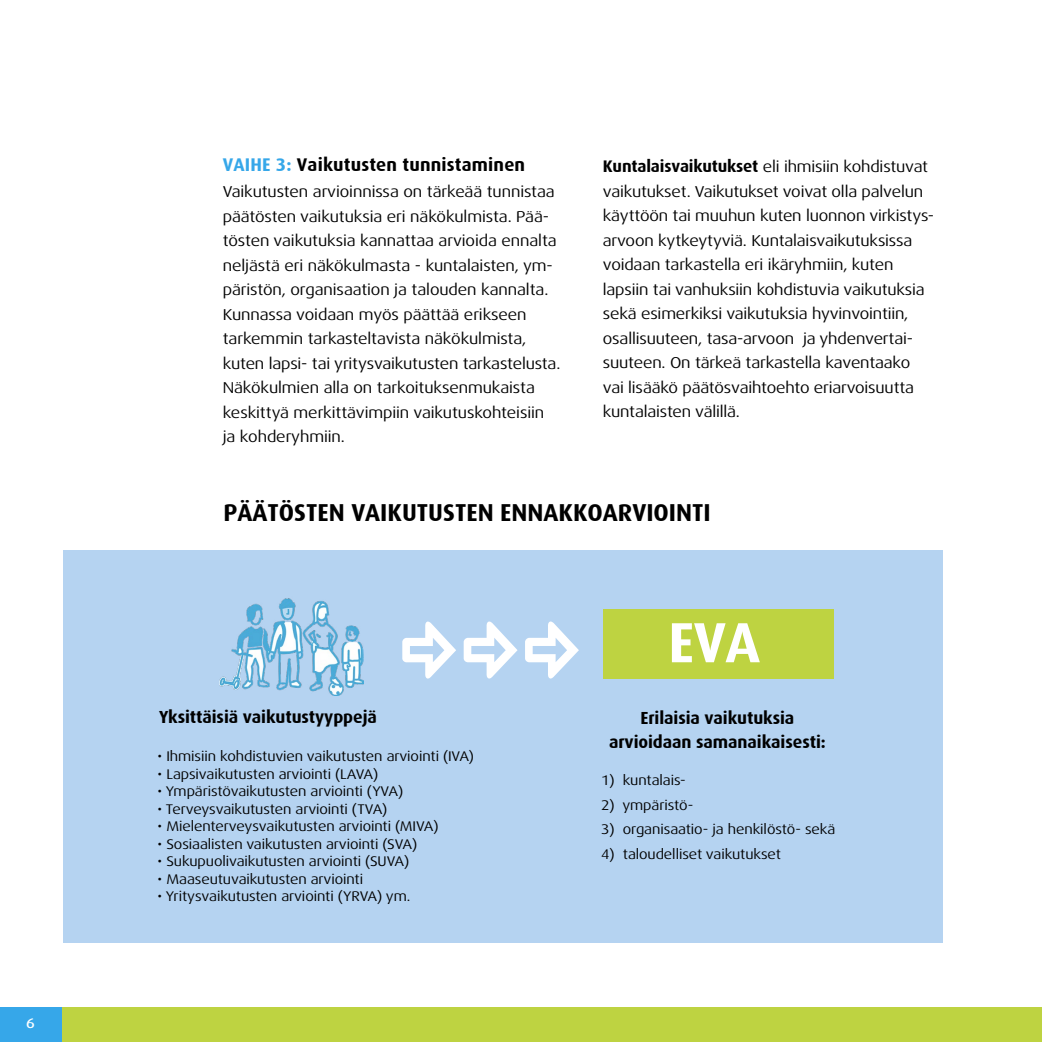
<style>
.page{position:relative;width:1042px;height:1042px;background:#fff}
.page>*{position:absolute;margin:0;border:0;box-sizing:border-box;transform-origin:0 0}
.t1{font:700 56.7px "Dax";color:#fff}
.t2{font:700 24.5px "Dax";color:#000}
.t3{font:700 18.38px "Dax";letter-spacing:.01em;color:#000}
.t4{font:700 17.5px/24.5px "Dax";letter-spacing:-.005em;color:#000;text-align:center}
.t5{font:expanded 15.75px/24.5px "Dax OT";letter-spacing:-.01em;color:#000}
.t6{font:expanded 14px "Dax OT";letter-spacing:-.005em;color:#000}
.t7{font:500 expanded 14px "Dax OT";color:#fff}
.s1{color:#36a7e9}
.s2{font-family:"Dax";font-weight:700;font-stretch:normal;font-size:16.8px}
</style>
<div class="page">
<div style="left:61px;top:1007px;width:981px;height:35px;background:#bed341"></div>
<div style="left:0;top:1007px;width:61px;height:35px;background:#36a7e9"></div>
<div style="left:63px;top:550px;width:880px;height:393px;background:#b5d3f1"></div>
<img style="left:220px;top:598px;width:143px;height:97px">
<div style="left:603px;top:609px;width:230px;height:69px;background:#bed341"></div>
<svg style="left:402px;top:621px;width:54px;height:58px"></svg>
<svg style="left:464px;top:621px;width:53px;height:58px"></svg>
<svg style="left:525px;top:621px;width:54px;height:58px"></svg>
<p class="t7" style="left:26px;top:1014px;width:10px">6</p>
<p class="t3" style="left:223px;top:154px;width:304px"><span class="s1">VAIHE 3:</span> Vaikutusten tunnistaminen</p>
<p class="t5" style="left:223px;top:179px;width:339px">Vaikutusten arvioinnissa on tärkeää tunnistaa päätösten vaikutuksia eri näkökulmista. Pää&shy;tösten vaikutuksia kannattaa arvioida ennalta neljästä eri näkökulmasta - kuntalaisten, ym&shy;päristön, organisaation ja talouden kannalta.<br>Kunnassa voidaan myös päättää erikseen tarkemmin tarkasteltavista näkökulmista, kuten lapsi- tai yritysvaikutusten tarkastelusta.<br>Näkökulmien alla on tarkoituksenmukaista keskittyä merkittävimpiin vaikutuskohteisiin ja kohderyhmiin.</p>
<p class="t5" style="left:603px;top:154px;width:331px"><span class="s2">Kuntalaisvaikutukset</span> eli ihmisiin kohdistuvat vaikutukset. Vaikutukset voivat olla palvelun käyttöön tai muuhun kuten luonnon virkistys&shy;arvoon kytkeytyviä. Kuntalaisvaikutuksissa voidaan tarkastella eri ikäryhmiin, kuten lapsiin tai vanhuksiin kohdistuvia vaikutuksia sekä esimerkiksi vaikutuksia hyvinvointiin, osallisuuteen, tasa-arvoon ja yhdenvertai&shy;suuteen. On tärkeä tarkastella kaventaako vai lisääkö päätösvaihtoehto eriarvoisuutta kuntalaisten välillä.</p>
<h2 class="t2" style="left:223px;top:499px;width:489px">PÄÄTÖSTEN VAIKUTUSTEN ENNAKKOARVIOINTI</h2>
<p class="t4" style="left:159px;top:704px;width:219px">Yksittäisiä vaikutustyyppejä</p>
<p class="t6" style="left:158px;top:747px;width:318px">• Ihmisiin kohdistuvien vaikutusten arviointi (IVA)</p>
<p class="t6" style="left:158px;top:765px;width:222px">• Lapsivaikutusten arviointi (LAVA)</p>
<p class="t6" style="left:158px;top:782px;width:247px">• Ympäristövaikutusten arviointi (YVA)</p>
<p class="t6" style="left:158px;top:800px;width:231px">• Terveysvaikutusten arviointi (TVA)</p>
<p class="t6" style="left:158px;top:817px;width:282px">• Mielenterveysvaikutusten arviointi (MIVA)</p>
<p class="t6" style="left:158px;top:835px;width:261px">• Sosiaalisten vaikutusten arviointi (SVA)</p>
<p class="t6" style="left:158px;top:852px;width:253px">• Sukupuolivaikutusten arviointi (SUVA)</p>
<p class="t6" style="left:158px;top:870px;width:207px">• Maaseutuvaikutusten arviointi</p>
<p class="t6" style="left:158px;top:887px;width:254px">• Yritysvaikutusten arviointi (YRVA) ym.</p>
<h1 class="t1" style="left:668px;top:611px;width:93px">EVA</h1>
<p class="t4" style="left:609px;top:706px;width:218px">Erilaisia vaikutuksia arvioidaan samanaikaisesti:</p>
<p class="t6" style="left:601px;top:772px;width:86px">1) kuntalais-</p>
<p class="t6" style="left:601px;top:796px;width:94px">2) ympäristö-</p>
<p class="t6" style="left:601px;top:821px;width:236px">3) organisaatio- ja henkilöstö- sekä</p>
<p class="t6" style="left:601px;top:845px;width:181px">4) taloudelliset vaikutukset</p>
</div>
